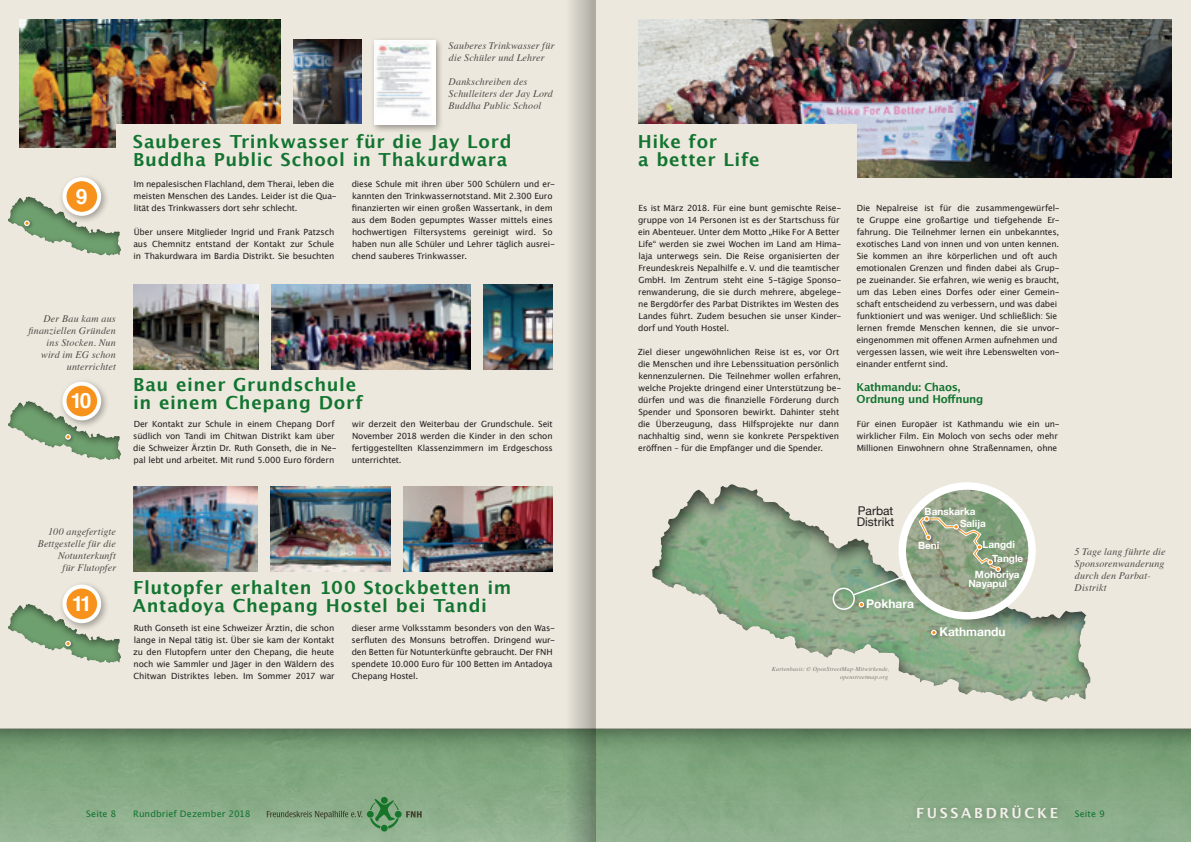
<style>
.page{position:relative;width:1191px;height:842px;background:#fff}
.page>*{position:absolute;margin:0;border:0;box-sizing:border-box;transform-origin:0 0}
.t1{font:700 21px "Helvetica";color:#fff}
.t2{font:700 18px/18px "Lucida Grande";letter-spacing:.035em;color:#127430}
.t3{font:700 14px "Lucida Grande";letter-spacing:.195em;color:#f3f0ea}
.t4{font:700 12px "Helvetica Neue";color:#fff}
.t5{font:12px/11px "Helvetica Neue";color:#231f20}
.t6{font:700 11px/12px "Lucida Grande";letter-spacing:-.03em;color:#127430}
.t7{font:italic 10px/12px "Times";letter-spacing:.015em;color:#231f20}
.t8{font:700 10px/12.1px "Helvetica Neue";color:#fff}
.t9{font:9px "Lucida Grande";letter-spacing:.01em;color:#127430}
.t10{font:8.5px/12px "Lucida Grande";letter-spacing:-.015em;color:#231f20}
.t11{font:italic 6px/8px "Times";letter-spacing:.03em;color:#808285;text-align:right}
.s1{font-weight:400;font-size:9px;color:#127430}
</style>
<div class="page">
<img style="left:0;top:764px;width:565px;height:78px">
<div style="left:595px;top:0;width:596px;height:842px;background:#88ab86"></div>
<svg style="left:266px;top:797px;width:156px;height:34px;background:#81a580"></svg>
<div style="left:0;top:0;width:1191px;height:729px;background:#ece8dd"></div>
<svg style="left:0;top:729px;width:1191px;height:35px;fill:#759b74"></svg>
<img style="left:638px;top:20px;width:533px;height:158px">
<img style="left:20px;top:20px;width:261px;height:128px">
<img style="left:293px;top:40px;width:68px;height:84px">
<div style="left:116px;top:125px;width:740px;height:556px;background:#ece8dd"></div>
<img style="left:272px;top:284px;width:199px;height:85px">
<img style="left:133px;top:284px;width:126px;height:85px">
<img style="left:133px;top:486px;width:124px;height:85px">
<img style="left:270px;top:486px;width:120px;height:85px">
<img style="left:403px;top:486px;width:150px;height:85px">
<img style="left:483px;top:284px;width:70px;height:85px">
<svg style="left:565px;top:0;width:30px;height:842px"></svg>
<svg style="left:8px;top:196px;width:113px;height:60px"></svg>
<div style="left:58px;top:173px;width:51px;height:51px;background:#231f20;opacity:.37"></div>
<div style="left:64px;top:179px;width:35px;height:35px;background:#f7931d;border-radius:50%"></div>
<div style="left:62px;top:177px;width:39px;height:39px;border:4px solid #fff;border-radius:50%"></div>
<svg style="left:8px;top:604px;width:113px;height:59px"></svg>
<div style="left:58px;top:580px;width:51px;height:51px;background:#231f20;opacity:.37"></div>
<div style="left:64px;top:586px;width:35px;height:35px;background:#f7931d;border-radius:50%"></div>
<div style="left:62px;top:584px;width:39px;height:39px;border:4px solid #fff;border-radius:50%"></div>
<div style="left:58px;top:377px;width:51px;height:52px;background:#231f20;opacity:.37"></div>
<div style="left:64px;top:384px;width:35px;height:34px;background:#f7931d;border-radius:50%"></div>
<div style="left:62px;top:382px;width:39px;height:38px;border:4px solid #fff;border-radius:50%"></div>
<svg style="left:652px;top:484px;width:439px;height:218px"></svg>
<div style="left:929px;top:628px;width:11px;height:11px;background:#231f20;opacity:.49"></div>
<svg style="left:931px;top:630px;width:5px;height:5px"></svg>
<div style="left:830px;top:585px;width:29px;height:30px;background:#231f20;opacity:.37"></div>
<div style="left:832px;top:588px;width:23px;height:22px;border:2px solid #fff;border-radius:50%"></div>
<div style="left:856px;top:600px;width:12px;height:11px;background:#231f20;opacity:.49"></div>
<img style="left:902px;top:486px;width:130px;height:130px">
<div style="left:898px;top:482px;width:137px;height:137px;border:7px solid #fff;border-radius:50%"></div>
<svg style="left:851px;top:574px;width:57px;height:33px;background:#8daa8d"></svg>
<div style="left:922px;top:514px;width:11px;height:11px;background:#231f20;opacity:.49"></div>
<div style="left:993px;top:564px;width:11px;height:12px;background:#231f20;opacity:.49"></div>
<div style="left:370px;top:36px;width:74px;height:97px;background:#231f20;opacity:.43"></div>
<img style="left:374px;top:41px;width:61px;height:84px">
<svg style="left:8px;top:401px;width:113px;height:59px"></svg>
<svg style="left:917px;top:516px;width:84px;height:57px;background:#96a585"></svg>
<h1 class="t1" style="left:76px;top:179px;width:13px">9</h1>
<p class="t7" style="left:448px;top:39px;width:108px">Sauberes Trinkwasser für die Schüler und Lehrer</p>
<p class="t7" style="left:448px;top:75px;width:106px">Dankschreiben des<br>Schulleiters der Jay Lord<br>Buddha Public School</p>
<h2 class="t2" style="left:133px;top:132px;width:380px">Sauberes Trinkwasser für die Jay Lord<br>Buddha Public School in Thakurdwara</h2>
<p class="t10" style="left:133px;top:178px;width:205px">Im nepalesischen Flachland, dem Therai, leben die meisten Menschen des Landes. Leider ist die Qua&shy;lität des Trinkwassers dort sehr schlecht.</p>
<p class="t10" style="left:133px;top:226px;width:202px;text-align:justify">Über unsere Mitglieder Ingrid und Frank Patzsch aus Chemnitz entstand der Kontakt zur Schule in Thakurdwara im Bardia Distrikt. Sie besuchten</p>
<p class="t10" style="left:352px;top:178px;width:205px">diese Schule mit ihren über 500 Schülern und er&shy;kannten den Trinkwassernotstand. Mit 2.300 Euro finanzierten wir einen großen Wassertank, in dem aus dem Boden gepumptes Wasser mittels eines hochwertigen Filtersystems gereinigt wird. So haben nun alle Schüler und Lehrer täglich ausrei&shy;chend sauberes Trinkwasser.</p>
<p class="t7" style="left:28px;top:312px;width:89px;text-align:right">Der Bau kam aus finanziellen Gründen ins Stocken. Nun wird im EG schon unterrichtet</p>
<h1 class="t1" style="left:71px;top:384px;width:22px">10</h1>
<h2 class="t2" style="left:133px;top:375px;width:231px">Bau einer Grundschule in einem Chepang Dorf</h2>
<p class="t10" style="left:133px;top:418px;width:205px">Der Kontakt zur Schule in einem Chepang Dorf südlich von Tandi im Chitwan Distrikt kam über die Schweizer Ärztin Dr. Ruth Gonseth, die in Ne&shy;pal lebt und arbeitet. Mit rund 5.000 Euro fördern</p>
<p class="t10" style="left:352px;top:418px;width:202px;text-align:justify">wir derzeit den Weiterbau der Grundschule. Seit November 2018 werden die Kinder in den schon fertiggestellten Klassenzimmern im Erdgeschoss unterrichtet.</p>
<p class="t7" style="left:38px;top:525px;width:80px;text-align:right">100 angefertigte<br>Bettgestelle für die<br>Notunterkunft<br>für Flutopfer</p>
<h1 class="t1" style="left:72px;top:586px;width:22px">11</h1>
<h2 class="t2" style="left:133px;top:578px;width:380px">Flutopfer erhalten 100 Stockbetten im<br>Antadoya Chepang Hostel bei Tandi</h2>
<p class="t10" style="left:133px;top:622px;width:203px;text-align:justify">Ruth Gonseth ist eine Schweizer Ärztin, die schon lange in Nepal tätig ist. Über sie kam der Kontakt zu den Flutopfern unter den Chepang, die heute noch wie Sammler und Jäger in den Wäldern des Chitwan Distriktes leben. Im Sommer 2017 war</p>
<p class="t10" style="left:352px;top:622px;width:205px">dieser arme Volksstamm besonders von den Was&shy;serfluten des Monsuns betroffen. Dringend wur&shy;den Betten für Notunterkünfte gebraucht. Der FNH spendete 10.000 Euro für 100 Betten im Antadoya Chepang Hostel.</p>
<h2 class="t2" style="left:638px;top:132px;width:123px">Hike for<br>a better Life</h2>
<p class="t10" style="left:638px;top:202px;width:205px">Es ist März 2018. Für eine bunt gemischte Reise&shy;gruppe von 14 Personen ist es der Startschuss für ein Abenteuer. Unter dem Motto „Hike For A Better Life“ werden sie zwei Wochen im Land am Hima&shy;laja unterwegs sein. Die Reise organisierten der Freundeskreis Nepalhilfe e. V. und die teamtischer GmbH. Im Zentrum steht eine 5-tägige Sponso&shy;renwanderung, die sie durch mehrere, abgelege&shy;ne Bergdörfer des Parbat Distriktes im Westen des Landes führt. Zudem besuchen sie unser Kinder&shy;dorf und Youth Hostel.</p>
<p class="t10" style="left:638px;top:346px;width:205px">Ziel dieser ungewöhnlichen Reise ist es, vor Ort die Menschen und ihre Lebenssituation persönlich kennenzulernen. Die Teilnehmer wollen erfahren, welche Projekte dringend einer Unterstützung be&shy;dürfen und was die finanzielle Förderung durch Spender und Sponsoren bewirkt. Dahinter steht die Überzeugung, dass Hilfsprojekte nur dann nachhaltig sind, wenn sie konkrete Perspektiven eröffnen – für die Empfänger und die Spender.</p>
<p class="t10" style="left:856px;top:202px;width:205px">Die Nepalreise ist für die zusammengewürfel&shy;te Gruppe eine großartige und tiefgehende Er&shy;fahrung. Die Teilnehmer lernen ein unbekanntes, exotisches Land von innen und von unten kennen.<br>Sie kommen an ihre körperlichen und oft auch emotionalen Grenzen und finden dabei als Grup&shy;pe zueinander. Sie erfahren, wie wenig es braucht, um das Leben eines Dorfes oder einer Gemein&shy;schaft entscheidend zu verbessern, und was dabei funktioniert und was weniger. Und schließlich: Sie lernen fremde Menschen kennen, die sie unvor&shy;eingenommen mit offenen Armen aufnehmen und vergessen lassen, wie weit ihre Lebenswelten von&shy;einander entfernt sind.</p>
<p class="t6" style="left:856px;top:381px;width:128px">Kathmandu: Chaos,<br>Ordnung und Hoffnung</p>
<p class="t10" style="left:856px;top:418px;width:205px">Für einen Europäer ist Kathmandu wie ein un&shy;wirklicher Film. Ein Moloch von sechs oder mehr<br>Millionen Einwohnern ohne Straßennamen, ohne</p>
<h3 class="t5" style="left:857px;top:506px;width:39px">Parbat<br>Distrikt</h3>
<p class="t8" style="left:960px;top:505px;width:27px;text-indent:-35px">Banskarka<br>Salija</p>
<p class="t8" style="left:982px;top:538px;width:34px">Langdi</p>
<p class="t8" style="left:968px;top:571px;width:53px;line-height:8.9px;text-indent:6px">Mohoriya<br>Nayapul</p>
<p class="t8" style="left:918px;top:539px;width:23px">Beni</p>
<p class="t8" style="left:992px;top:553px;width:33px">Tangle</p>
<h3 class="t4" style="left:866px;top:594px;width:49px">Pokhara</h3>
<p class="t11" style="left:772px;top:665px;width:119px">Kartenbasis: © OpenStreetMap-Mitwirkende, openstreetmap.org</p>
<h3 class="t4" style="left:939px;top:623px;width:68px">Kathmandu</h3>
<p class="t7" style="left:1074px;top:545px;width:93px">5 Tage lang führte die<br>Sponsorenwanderung durch den Parbat-<br>Distrikt</p>
<p class="t9" style="left:86px;top:809px;width:32px">Seite 8</p>
<p class="t9" style="left:133px;top:809px;width:119px">Rundbrief Dezember 2018</p>
<h3 class="t3" style="left:916px;top:802px;width:190px">FUSSABDRÜCKE <span class="s1">Seite 9</span></h3>
</div>
